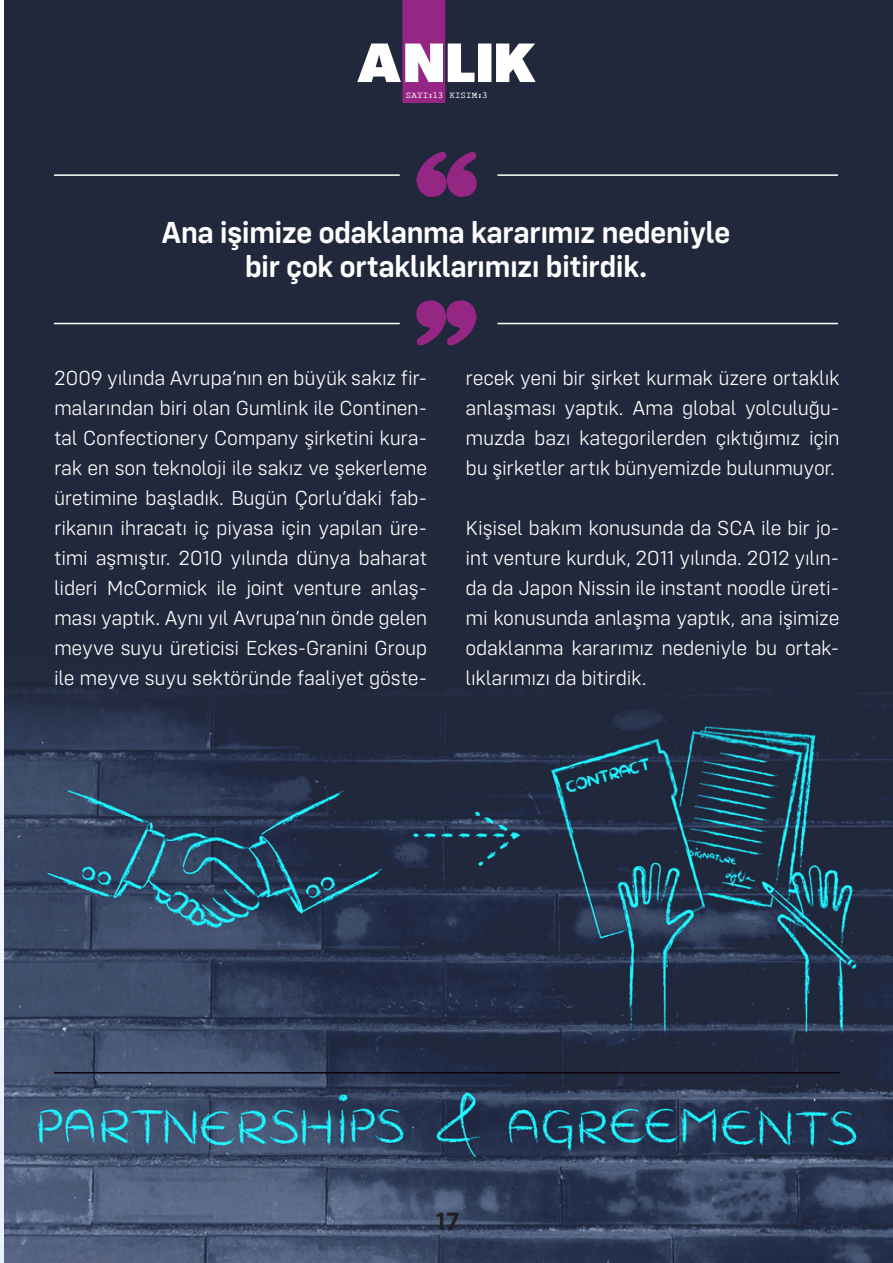
<style>
.page{position:relative;width:893px;height:1263px;background:#fff}
.page>*{position:absolute;margin:0;border:0;box-sizing:border-box;transform-origin:0 0}
.t1{font:600 31.5px "Config Rounded";letter-spacing:-.025em;color:#fff}
.t2{font:600 25.95px "Config Rounded";color:#231f20}
.t3{font:300 21px/30px "Config Rounded";letter-spacing:-.015em;color:#fff;text-align:justify}
.t4{font:9.3px "Rough Typewriter";letter-spacing:.01em;color:#fff}
</style>
<div class="page">
<img style="left:0;top:0;width:893px;height:1263px">
<svg style="left:416px;top:300px;width:61px;height:45px;background:#6d266a"></svg>
<svg style="left:416px;top:152px;width:61px;height:45px;background:#6d266a"></svg>
<hr style="left:54px;top:174px;width:346px;height:2px;background:#fff">
<hr style="left:54px;top:323px;width:346px;height:1px;background:#fff">
<hr style="left:497px;top:174px;width:341px;height:2px;background:#fff">
<hr style="left:497px;top:323px;width:341px;height:1px;background:#fff">
<hr style="left:54px;top:1072px;width:786px;height:1px;background:#0c000e">
<svg style="left:357px;top:0;width:179px;height:103px"></svg>
<p class="t4" style="left:406px;top:90px;width:83px">SAYI:13 KISIM:3</p>
<p class="t1" style="left:161px;top:214px;width:571px">Ana işimize odaklanma kararımız nedeniyle</p>
<p class="t1" style="left:245px;top:248px;width:404px">bir çok ortaklıklarımızı bitirdik.</p>
<p class="t3" style="left:54px;top:363px;width:375px">2009 yılında Avrupa’nın en büyük sakız fir&shy;malarından biri olan Gumlink ile Continen&shy;tal Confectionery Company şirketini kura&shy;rak en son teknoloji ile sakız ve şekerleme üretimine başladık. Bugün Çorlu’daki fab&shy;rikanın ihracatı iç piyasa için yapılan üre&shy;timi aşmıştır. 2010 yılında dünya baharat lideri McCormick ile joint venture anlaş&shy;ması yaptık. Aynı yıl Avrupa’nın önde gelen meyve suyu üreticisi Eckes-Granini Group ile meyve suyu sektöründe faaliyet göste-</p>
<p class="t3" style="left:466px;top:363px;width:375px">recek yeni bir şirket kurmak üzere ortaklık anlaşması yaptık. Ama global yolculuğu&shy;muzda bazı kategorilerden çıktığımız için bu şirketler artık bünyemizde bulunmuyor.</p>
<p class="t3" style="left:466px;top:513px;width:375px">Kişisel bakım konusunda da SCA ile bir jo&shy;int venture kurduk, 2011 yılında. 2012 yılın&shy;da da Japon Nissin ile instant noodle üreti&shy;mi konusunda anlaşma yaptık, ana işimize odaklanma kararımız nedeniyle bu ortak&shy;lıklarımızı da bitirdik.</p>
<p class="t2" style="left:435px;top:1206px;width:26px">17</p>
</div>
